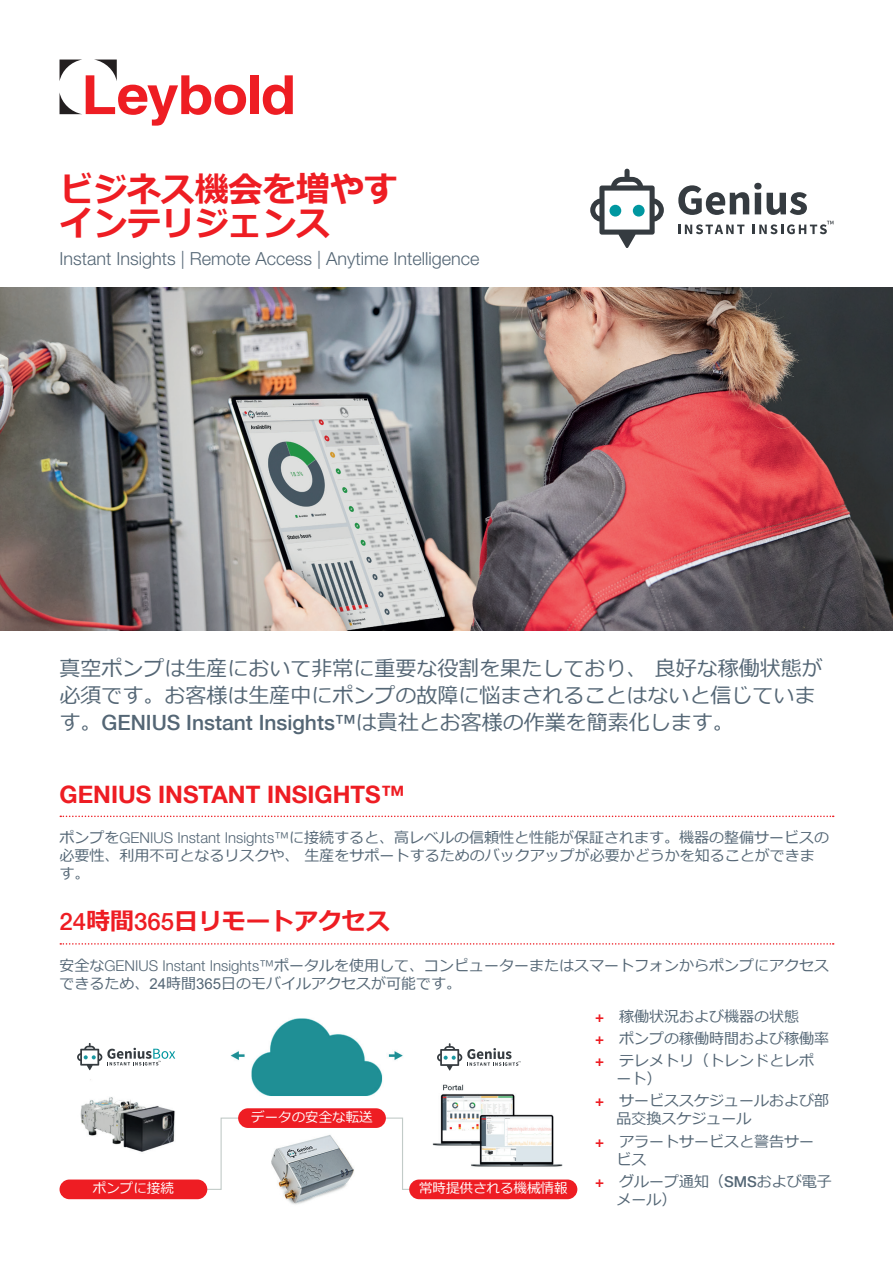
<style>
.page{position:relative;width:893px;height:1263px;background:#fff}
.page>*{position:absolute;margin:0;border:0;box-sizing:border-box;transform-origin:0 0}
.t1{font:700 34.5px/34.5px "Meiryo";letter-spacing:-.01em;color:#ee1d23}
.t2{font:700 24px "Helvetica Neue LT Com";color:#ee1d23}
.t3{font:700 24px "Meiryo";color:#ee1d23}
.t4{font:21px/27px "Meiryo";color:#546675}
.t5{font:500 21px "Helvetica Neue LT Com";color:#546675}
.t6{font:300 18px "Helvetica Neue LTW1 G";color:#546675}
.t7{font:15px/22.2px "Meiryo";color:#546675}
.t8{font:13.5px "Meiryo";color:#fff}
.s1{font-family:"Meiryo";font-weight:400}
.s2{font-family:"Helvetica Neue LTW1 G";font-weight:300}
.s3{font-family:"Helvetica Neue LT Com";font-weight:500}
.s4{font-family:"Arial"}
.s5{font-family:"Helvetica Neue LTW1 G";font-weight:700;color:#ee1d23}
</style>
<div class="page">
<div style="left:250px;top:75px;width:8px;height:39px;background:#ee1d23"></div>
<svg style="left:263px;top:75px;width:30px;height:40px"></svg>
<svg style="left:60px;top:60px;width:186px;height:66px"></svg>
<img style="left:0;top:288px;width:893px;height:342px">
<svg style="left:60px;top:815px;width:774px;height:2px"></svg>
<svg style="left:60px;top:943px;width:774px;height:2px"></svg>
<svg style="left:678px;top:183px;width:83px;height:32px"></svg>
<svg style="left:767px;top:192px;width:40px;height:23px"></svg>
<svg style="left:590px;top:169px;width:74px;height:79px"></svg>
<svg style="left:678px;top:224px;width:66px;height:10px"></svg>
<svg style="left:753px;top:221px;width:80px;height:13px"></svg>
<img style="left:59px;top:1018px;width:516px;height:187px">
<svg style="left:77px;top:1043px;width:98px;height:27px"></svg>
<svg style="left:437px;top:1043px;width:84px;height:27px"></svg>
<svg style="left:204px;top:1117px;width:42px;height:73px"></svg>
<svg style="left:378px;top:1117px;width:42px;height:73px"></svg>
<div style="left:60px;top:1179px;width:147px;height:20px;background:#ee1d23;border-radius:10px"></div>
<div style="left:238px;top:1108px;width:148px;height:20px;background:#ee1d23;border-radius:10px"></div>
<div style="left:409px;top:1179px;width:168px;height:20px;background:#ee1d23;border-radius:10px"></div>
<h1 class="t1" style="left:60px;top:174px;width:340px">ビジネス機会を増やすインテリジェンス</h1>
<p class="t6" style="left:60px;top:248px;width:421px">Instant Insights | Remote Access | Anytime Intelligence</p>
<h3 class="t4" style="left:60px;top:656px;width:765px">真空ポンプは生産において非常に重要な役割を果たしており、 良好な稼働状態が必須です。お客様は生産中にポンプの故障に悩まされることはないと信じていま</h3>
<h3 class="t5" style="left:60px;top:710px;width:676px"><span class="s1">す。</span>GENIUS Instant Insights™<span class="s1">は貴社とお客様の作業を簡素化します。</span></h3>
<h2 class="t2" style="left:60px;top:779px;width:347px">GENIUS INSTANT INSIGHTS™</h2>
<p class="t7" style="left:60px;top:829px;width:771px;line-height:18px">ポンプを<span class="s2">GENIUS Instant Insights™</span>に接続すると、高レベルの信頼性と性能が保証されます。機器の整備サービスの必要性、利用不可となるリスクや、 生産をサポートするためのバックアップが必要かどうかを知ることができます。</p>
<h2 class="t3" style="left:60px;top:905px;width:332px"><span class="s3">24</span>時間<span class="s3">365</span>日リモートアクセス</h2>
<p class="t7" style="left:60px;top:957px;width:771px;line-height:18px">安全な<span class="s2">GENIUS Instant Insights™</span>ポータルを使用して、コンピューターまたはスマートフォンからポンプにアクセスできるため、<span class="s4">24</span>時間<span class="s4">365</span>日のモバイルアクセスが可能です。</p>
<p class="t7" style="left:595px;top:1006px;width:235px"><span class="s5">+</span> 稼働状況および機器の状態<br><span class="s5">+</span> ポンプの稼働時間および稼働率<span class="s5">+</span> テレメトリ（トレンドとレポ</p>
<p class="t7" style="left:595px;top:1068px;width:235px;text-indent:21px">ート）<br><span class="s5">+</span> サービススケジュールおよび部</p>
<p class="t7" style="left:595px;top:1108px;width:220px;text-indent:21px">品交換スケジュール<br><span class="s5">+</span> アラートサービスと警告サー</p>
<p class="t7" style="left:595px;top:1149px;width:238px;text-indent:21px">ビス<br><span class="s5">+</span> グループ通知（<span class="s3">SMS</span>および電子</p>
<p class="t7" style="left:616px;top:1189px;width:61px">メール）</p>
<p class="t8" style="left:251px;top:1108px;width:123px">データの安全な転送</p>
<p class="t8" style="left:93px;top:1179px;width:82px">ポンプに接続</p>
<p class="t8" style="left:419px;top:1179px;width:150px">常時提供される機械情報</p>
</div>
